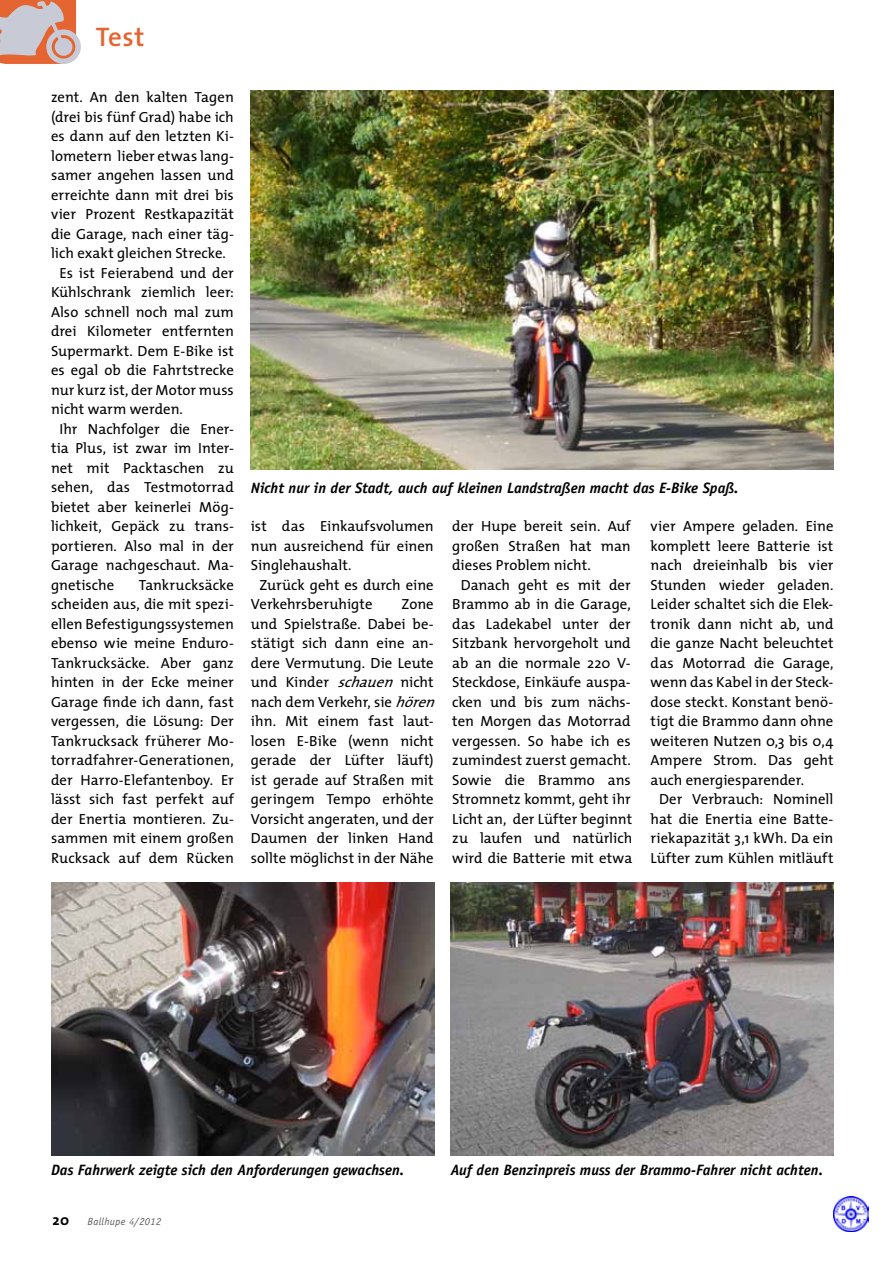
<style>
.page{position:relative;width:893px;height:1263px;background:#fff}
.page>*{position:absolute;margin:0;border:0;box-sizing:border-box;transform-origin:0 0}
.t1{font:600 27px "T Mix";color:#e56532}
.t2{font:italic 700 15px "Officina Sans Std";color:#000}
.t3{font:700 15px "T Mix";color:#000}
.t4{font:14.7px/19.5px "T Mix";letter-spacing:.005em;color:#000;text-align:justify}
.t5{font:italic 10.5px "Officina Sans Std";letter-spacing:.025em;color:#5c5b60}
.s1{font-style:italic}
.s2{color:#757378}
</style>
<div class="page">
<img style="left:834px;top:1196px;width:35px;height:35px">
<img style="left:451px;top:882px;width:382px;height:273px">
<img style="left:51px;top:882px;width:383px;height:273px">
<img style="left:251px;top:90px;width:582px;height:379px">
<svg style="left:0;top:0;width:81px;height:64px;background:#d5a99d"></svg>
<h1 class="t1" style="left:96px;top:15px;width:50px">Test</h1>
<p class="t4" style="left:51px;top:87px;width:184px">zent. An den kalten Tagen</p>
<p class="t4" style="left:51px;top:106px;width:184px">(drei bis fünf Grad) habe ich</p>
<p class="t4" style="left:51px;top:126px;width:184px">es dann auf den letzten Ki-</p>
<p class="t4" style="left:51px;top:145px;width:184px">lometern lieber etwas lang-</p>
<p class="t4" style="left:51px;top:165px;width:184px">samer angehen lassen und</p>
<p class="t4" style="left:51px;top:184px;width:184px">erreichte dann mit drei bis</p>
<p class="t4" style="left:51px;top:204px;width:184px">vier Prozent Restkapazität</p>
<p class="t4" style="left:51px;top:223px;width:184px">die Garage, nach einer täg-</p>
<p class="t4" style="left:51px;top:243px;width:176px">lich exakt gleichen Strecke.</p>
<p class="t4" style="left:60px;top:262px;width:176px">Es ist Feierabend und der</p>
<p class="t4" style="left:51px;top:282px;width:184px">Kühlschrank ziemlich leer:</p>
<p class="t4" style="left:51px;top:301px;width:184px">Also schnell noch mal zum</p>
<p class="t4" style="left:51px;top:321px;width:184px">drei Kilometer entfernten</p>
<p class="t4" style="left:51px;top:340px;width:184px">Supermarkt. Dem E-Bike ist</p>
<p class="t4" style="left:51px;top:360px;width:184px">es egal ob die Fahrtstrecke</p>
<p class="t4" style="left:51px;top:379px;width:184px">nur kurz ist, der Motor muss</p>
<p class="t4" style="left:51px;top:399px;width:133px">nicht warm werden.</p>
<p class="t4" style="left:60px;top:419px;width:176px">Ihr Nachfolger die Ener-</p>
<p class="t4" style="left:51px;top:438px;width:184px">tia Plus, ist zwar im Inter-</p>
<p class="t4" style="left:51px;top:458px;width:184px">net mit Packtaschen zu</p>
<p class="t4" style="left:51px;top:477px;width:184px">sehen, das Testmotorrad</p>
<p class="t4" style="left:51px;top:497px;width:184px">bietet aber keinerlei Mög-</p>
<p class="t4" style="left:51px;top:516px;width:184px">lichkeit, Gepäck zu trans-</p>
<p class="t4" style="left:51px;top:536px;width:184px">portieren. Also mal in der</p>
<p class="t4" style="left:51px;top:555px;width:184px">Garage nachgeschaut. Ma-</p>
<p class="t4" style="left:51px;top:575px;width:65px">gnetische</p>
<p class="t4" style="left:51px;top:575px;width:184px;text-indent:88px">Tankrucksäcke scheiden aus, die mit spezi&shy;ellen Befestigungssystemen ebenso wie meine Enduro-Tankrucksäcke. Aber ganz hinten in der Ecke meiner Garage finde ich dann, fast vergessen, die Lösung: Der Tankrucksack früherer Mo&shy;torradfahrer-Generationen, der Harro-Elefantenboy. Er lässt sich fast perfekt auf der Enertia montieren. Zu&shy;sammen mit einem großen Rucksack auf dem Rücken</p>
<p class="t2" style="left:251px;top:479px;width:489px">Nicht nur in der Stadt, auch auf kleinen Landstraßen macht das E-Bike Spaß.</p>
<p class="t4" style="left:251px;top:516px;width:184px">ist das Einkaufsvolumen</p>
<p class="t4" style="left:251px;top:535px;width:184px">nun ausreichend für einen</p>
<p class="t4" style="left:251px;top:555px;width:102px">Singlehaushalt.</p>
<p class="t4" style="left:259px;top:574px;width:176px">Zurück geht es durch eine</p>
<p class="t4" style="left:251px;top:594px;width:123px">Verkehrsberuhigte</p>
<p class="t4" style="left:251px;top:594px;width:193px;text-align:left;text-indent:151px">Zone und Spielstraße. Dabei be&shy;stätigt sich dann eine an&shy;dere Vermutung. Die Leute und Kinder <span class="s1">schauen</span>nicht nach dem Verkehr, sie <span class="s1">hören </span>ihn. Mit einem fast laut&shy;losen E-Bike (wenn nicht gerade der Lüfter läuft) ist gerade auf Straßen mit geringem Tempo erhöhte<br>Vorsicht angeraten, und der<br>Daumen der linken Hand sollte möglichst in der Nähe</p>
<p class="t4" style="left:452px;top:516px;width:180px">der Hupe bereit sein. Auf</p>
<p class="t4" style="left:452px;top:535px;width:180px">großen Straßen hat man</p>
<p class="t4" style="left:452px;top:555px;width:140px">dieses Problem nicht.</p>
<p class="t4" style="left:461px;top:574px;width:171px">Danach geht es mit der</p>
<p class="t4" style="left:452px;top:594px;width:180px">Brammo ab in die Garage,</p>
<p class="t4" style="left:452px;top:613px;width:180px">das Ladekabel unter der</p>
<p class="t4" style="left:452px;top:633px;width:180px">Sitzbank hervorgeholt und</p>
<p class="t4" style="left:452px;top:652px;width:180px">ab an die normale 220 V-</p>
<p class="t4" style="left:452px;top:672px;width:180px">Steckdose, Einkäufe auspa-</p>
<p class="t4" style="left:452px;top:691px;width:180px">cken und bis zum nächs-</p>
<p class="t4" style="left:452px;top:711px;width:180px">ten Morgen das Motorrad</p>
<p class="t4" style="left:452px;top:731px;width:180px">vergessen. So habe ich es</p>
<p class="t4" style="left:452px;top:750px;width:180px">zumindest zuerst gemacht.</p>
<p class="t4" style="left:452px;top:770px;width:180px">Sowie die Brammo ans</p>
<p class="t4" style="left:452px;top:789px;width:180px">Stromnetz kommt, geht ihr</p>
<p class="t4" style="left:452px;top:809px;width:182px">Licht an, der Lüfter beginnt</p>
<p class="t4" style="left:452px;top:828px;width:182px">zu laufen und natürlich</p>
<p class="t4" style="left:452px;top:848px;width:182px">wird die Batterie mit etwa</p>
<p class="t4" style="left:651px;top:516px;width:184px">vier Ampere geladen. Eine</p>
<p class="t4" style="left:651px;top:536px;width:184px">komplett leere Batterie ist</p>
<p class="t4" style="left:651px;top:555px;width:184px">nach dreieinhalb bis vier</p>
<p class="t4" style="left:651px;top:575px;width:184px">Stunden wieder geladen.</p>
<p class="t4" style="left:651px;top:594px;width:184px">Leider schaltet sich die Elek-</p>
<p class="t4" style="left:651px;top:614px;width:184px">tronik dann nicht ab, und</p>
<p class="t4" style="left:651px;top:633px;width:184px">die ganze Nacht beleuchtet</p>
<p class="t4" style="left:651px;top:653px;width:184px">das Motorrad die Garage,</p>
<p class="t4" style="left:651px;top:672px;width:184px">wenn das Kabel in der Steck-</p>
<p class="t4" style="left:651px;top:692px;width:184px">dose steckt. Konstant benö-</p>
<p class="t4" style="left:651px;top:711px;width:184px">tigt die Brammo dann ohne</p>
<p class="t4" style="left:651px;top:731px;width:184px">weiteren Nutzen 0,3 bis 0,4</p>
<p class="t4" style="left:651px;top:750px;width:184px">Ampere Strom. Das geht</p>
<p class="t4" style="left:651px;top:770px;width:155px">auch energiesparender.</p>
<p class="t4" style="left:659px;top:789px;width:176px">Der Verbrauch: Nominell</p>
<p class="t4" style="left:651px;top:809px;width:184px">hat die Enertia eine Batte-</p>
<p class="t4" style="left:651px;top:828px;width:184px">riekapazität 3,1 kWh. Da ein</p>
<p class="t4" style="left:651px;top:848px;width:184px">Lüfter zum Kühlen mitläuft</p>
<p class="t2" style="left:51px;top:1161px;width:355px">Das Fahrwerk zeigte sich den Anforderungen gewachsen.</p>
<p class="t2" style="left:451px;top:1160px;width:374px">Auf den Benzinpreis muss der Brammo-Fahrer nicht achten.</p>
<p class="t3" style="left:52px;top:1207px;width:18px">20</p>
<p class="t5" style="left:88px;top:1215px;width:75px">Ballhupe <span class="s2">4</span>/2012</p>
</div>
